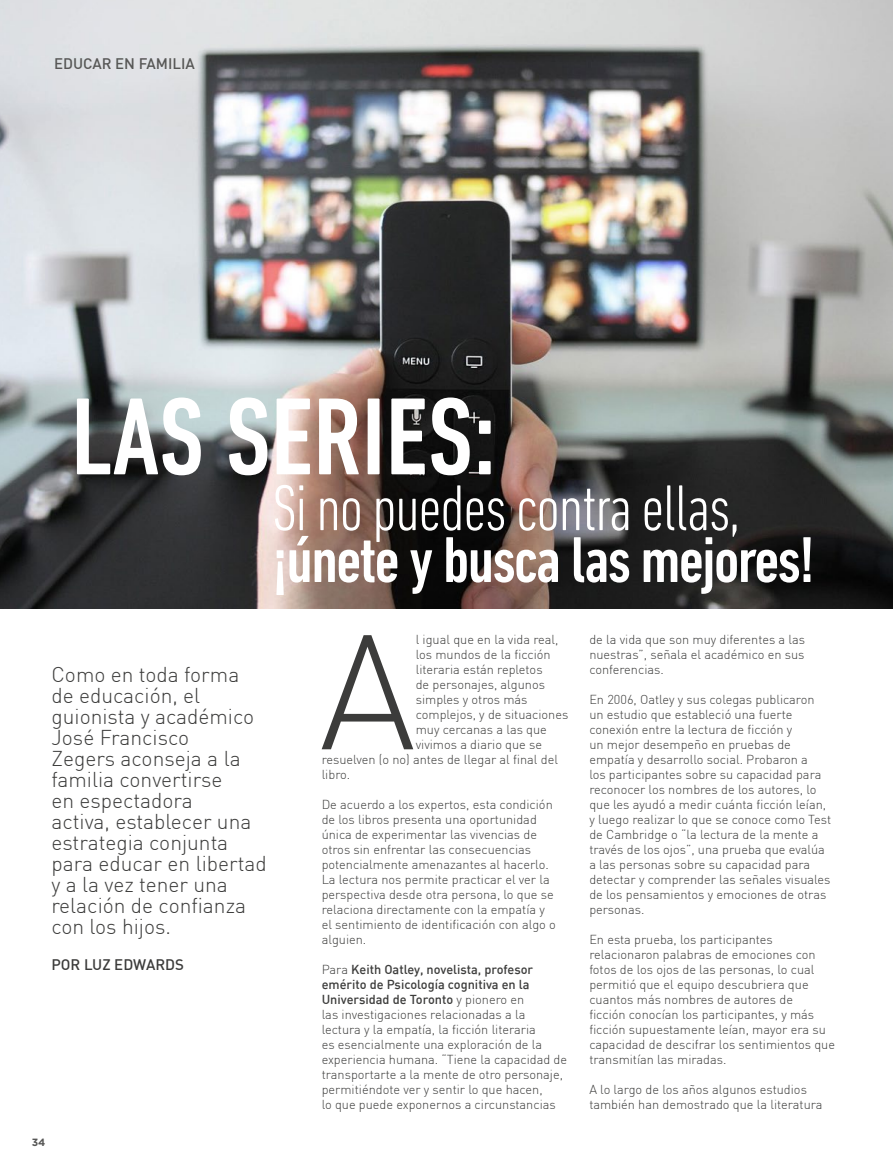
<style>
.page{position:relative;width:893px;height:1170px;background:#fff}
.page>*{position:absolute;margin:0;border:0;box-sizing:border-box;transform-origin:0 0}
.t1{font:300 160.2px "DIN";color:#3c3c3b}
.t2{font:500 condensed 111.45px "DIN Next LT Pro";color:#fff}
.t3{font:500 condensed 65.85px "DIN Next LT Pro";letter-spacing:-.025em;color:#fff}
.t4{font:300 condensed 65.85px "DIN Next LT Pro";letter-spacing:-.025em;color:#fff}
.t5{font:300 21px/21px "DIN";color:#3c3c3b}
.t6{font:500 15px "DIN";color:#575756}
.t7{font:500 15px "DIN";color:#3c3c3b}
.t8{font:300 12.75px/15px "DIN";color:#3c3c3b}
.t9{font:700 10.5px "Gotham HTF";color:#575756}
.s1{font-weight:500}
</style>
<div class="page">
<img style="left:0;top:0;width:893px;height:608px">
<p class="t6" style="left:54px;top:54px;width:142px">EDUCAR EN FAMILIA</p>
<h2 class="t2" style="left:71px;top:374px;width:427px">LAS SERIES:</h2>
<h3 class="t4" style="left:272px;top:470px;width:469px">Si no puedes contra ellas,</h3>
<h3 class="t3" style="left:272px;top:522px;width:544px">¡únete y busca las mejores!</h3>
<p class="t5" style="left:51px;top:663px;width:217px">Como en toda forma de educación, el guionista y académico<br>José Francisco<br>Zegers aconseja a la familia convertirse<br>en espectadora<br>activa, establecer una estrategia conjunta para educar en libertad y a la vez tener una relación de confianza con los hijos.</p>
<p class="t7" style="left:51px;top:955px;width:134px">POR LUZ EDWARDS</p>
<p class="t9" style="left:32px;top:1135px;width:15px">34</p>
<h1 class="t1" style="left:319px;top:593px;width:98px">A</h1>
<p class="t8" style="left:416px;top:632px;width:144px">l igual que en la vida real,</p>
<p class="t8" style="left:416px;top:647px;width:136px">los mundos de la ficción</p>
<p class="t8" style="left:416px;top:662px;width:128px">literaria están repletos</p>
<p class="t8" style="left:416px;top:677px;width:131px">de personajes, algunos</p>
<p class="t8" style="left:416px;top:692px;width:113px">simples y otros más</p>
<p class="t8" style="left:416px;top:707px;width:154px">complejos, y de situaciones</p>
<p class="t8" style="left:416px;top:722px;width:133px">muy cercanas a las que</p>
<p class="t8" style="left:416px;top:737px;width:128px">vivimos a diario que se</p>
<p class="t8" style="left:322px;top:752px;width:238px">resuelven (o no) antes de llegar al final del</p>
<p class="t8" style="left:322px;top:767px;width:30px">libro.</p>
<p class="t8" style="left:322px;top:797px;width:236px">De acuerdo a los expertos, esta condición de los libros presenta una oportunidad única de experimentar las vivencias de otros sin enfrentar las consecuencias potencialmente amenazantes al hacerlo.<br>La lectura nos permite practicar el ver la perspectiva desde otra persona, lo que se relaciona directamente con la empatía y el sentimiento de identificación con algo o alguien.</p>
<p class="t8" style="left:322px;top:962px;width:247px">Para <span class="s1">Keith Oatley, novelista, profesor emérito de Psicología cognitiva en la Universidad de Toronto</span> y pionero en<br>las investigaciones relacionadas a la lectura y la empatía, la ficción literaria<br>es esencialmente una exploración de la experiencia humana. “Tiene la capacidad de transportarte a la mente de otro personaje, permitiéndote ver y sentir lo que hacen,<br>lo que puede exponernos a circunstancias</p>
<p class="t8" style="left:589px;top:631px;width:217px;text-align:justify">de la vida que son muy diferentes a las nuestras”, señala el académico en sus conferencias.</p>
<p class="t8" style="left:589px;top:691px;width:243px">En 2006, Oatley y sus colegas publicaron un estudio que estableció una fuerte conexión entre la lectura de ficción y<br>un mejor desempeño en pruebas de empatía y desarrollo social. Probaron a<br>los participantes sobre su capacidad para reconocer los nombres de los autores, lo que les ayudó a medir cuánta ficción leían, y luego realizar lo que se conoce como Test de Cambridge o “la lectura de la mente a través de los ojos”, una prueba que evalúa a las personas sobre su capacidad para detectar y comprender las señales visuales de los pensamientos y emociones de otras personas.</p>
<p class="t8" style="left:589px;top:931px;width:247px">En esta prueba, los participantes relacionaron palabras de emociones con fotos de los ojos de las personas, lo cual permitió que el equipo descubriera que cuantos más nombres de autores de<br>ficción conocían los participantes, y más ficción supuestamente leían, mayor era su capacidad de descifrar los sentimientos que transmitían las miradas.</p>
<p class="t8" style="left:589px;top:1081px;width:235px">A lo largo de los años algunos estudios también han demostrado que la literatura</p>
</div>
